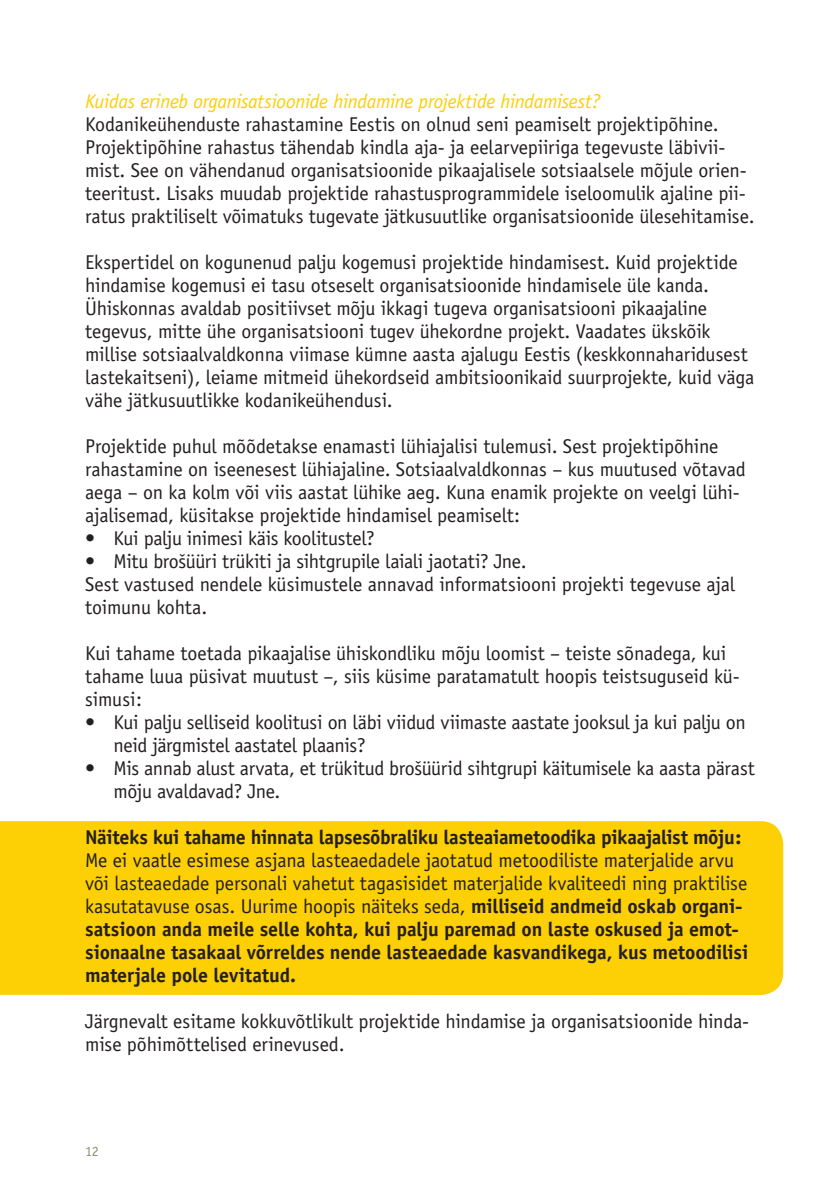
<style>
.page{position:relative;width:840px;height:1191px;background:#fff}
.page>*{position:absolute;margin:0;border:0;box-sizing:border-box;transform-origin:0 0}
.t1{font:20px/23px "Officina Sans";letter-spacing:-.01em;color:#231f20}
.t2{font:700 20px "Officina Sans";letter-spacing:-.02em;color:#231f20}
.t3{font:italic 20px "Officina Sans";letter-spacing:-.015em;color:#fdcf05}
.t4{font:14px "Officina Sans";color:#8f8d74}
.s1{font-weight:700}
</style>
<div class="page">
<div style="left:0;top:821px;width:782px;height:174px;background:#fdcf05"></div>
<p class="t3" style="left:85px;top:94px;width:516px">Kuidas erineb organisatsioonide hindamine projektide hindamisest?</p>
<p class="t1" style="left:85px;top:114px;width:670px">Kodanikeühenduste rahastamine Eestis on olnud seni peamiselt projektipõhine.<br>Projektipõhine rahastus tähendab kindla aja- ja eelarvepiiriga tegevuste läbivii&shy;mist. See on vähendanud organisatsioonide pikaajalisele sotsiaalsele mõjule orien&shy;teeritust. Lisaks muudab projektide rahastusprogrammidele iseloomulik ajaline pii&shy;ratus praktiliselt võimatuks tugevate jätkusuutlike organisatsioonide ülesehitamise.</p>
<p class="t1" style="left:85px;top:252px;width:670px">Ekspertidel on kogunenud palju kogemusi projektide hindamisest. Kuid projektide hindamise kogemusi ei tasu otseselt organisatsioonide hindamisele üle kanda.<br>Ühiskonnas avaldab positiivset mõju ikkagi tugeva organisatsiooni pikaajaline tegevus, mitte ühe organisatsiooni tugev ühekordne projekt. Vaadates ükskõik millise sotsiaalvaldkonna viimase kümne aasta ajalugu Eestis (keskkonnaharidusest lastekaitseni), leiame mitmeid ühekordseid ambitsioonikaid suurprojekte, kuid väga vähe jätkusuutlikke kodanikeühendusi.</p>
<p class="t1" style="left:85px;top:436px;width:661px">Projektide puhul mõõdetakse enamasti lühiajalisi tulemusi. Sest projektipõhine rahastamine on iseenesest lühiajaline. Sotsiaalvaldkonnas – kus muutused võtavad aega – on ka kolm või viis aastat lühike aeg. Kuna enamik projekte on veelgi lühi&shy;ajalisemad, küsitakse projektide hindamisel peamiselt:</p>
<p class="t1" style="left:85px;top:528px;width:291px">• Kui palju inimesi käis koolitustel?</p>
<p class="t1" style="left:85px;top:551px;width:651px">• Mitu brošüüri trükiti ja sihtgrupile laiali jaotati? Jne.<br>Sest vastused nendele küsimustele annavad informatsiooni projekti tegevuse ajal toimunu kohta.</p>
<p class="t1" style="left:85px;top:643px;width:656px">Kui tahame toetada pikaajalise ühiskondliku mõju loomist – teiste sõnadega, kui tahame luua püsivat muutust –, siis küsime paratamatult hoopis teistsuguseid kü&shy;simusi:</p>
<p class="t1" style="left:113px;top:712px;width:633px;text-indent:-28px">• Kui palju selliseid koolitusi on läbi viidud viimaste aastate jooksul ja kui palju on neid järgmistel aastatel plaanis?</p>
<p class="t1" style="left:113px;top:758px;width:642px;text-indent:-28px">• Mis annab alust arvata, et trükitud brošüürid sihtgrupi käitumisele ka aasta pärast mõju avaldavad? Jne.</p>
<p class="t2" style="left:85px;top:830px;width:657px">Näiteks kui tahame hinnata lapsesõbraliku lasteaiametoodika pikaajalist mõju:</p>
<p class="t1" style="left:85px;top:850px;width:664px">Me ei vaatle esimese asjana lasteaedadele jaotatud metoodiliste materjalide arvu või lasteaedade personali vahetut tagasisidet materjalide kvaliteedi ning praktilise kasutatavuse osas. Uurime hoopis näiteks seda, <span class="s1">milliseid andmeid oskab organi&shy;satsioon anda meile selle kohta, kui palju paremad on laste oskused ja emot&shy;sionaalne tasakaal võrreldes nende lasteaedade kasvandikega, kus metoodilisi materjale pole levitatud.</span></p>
<p class="t1" style="left:85px;top:1011px;width:665px">Järgnevalt esitame kokkuvõtlikult projektide hindamise ja organisatsioonide hinda&shy;mise põhimõttelised erinevused.</p>
<p class="t4" style="left:85px;top:1146px;width:15px">12</p>
</div>
